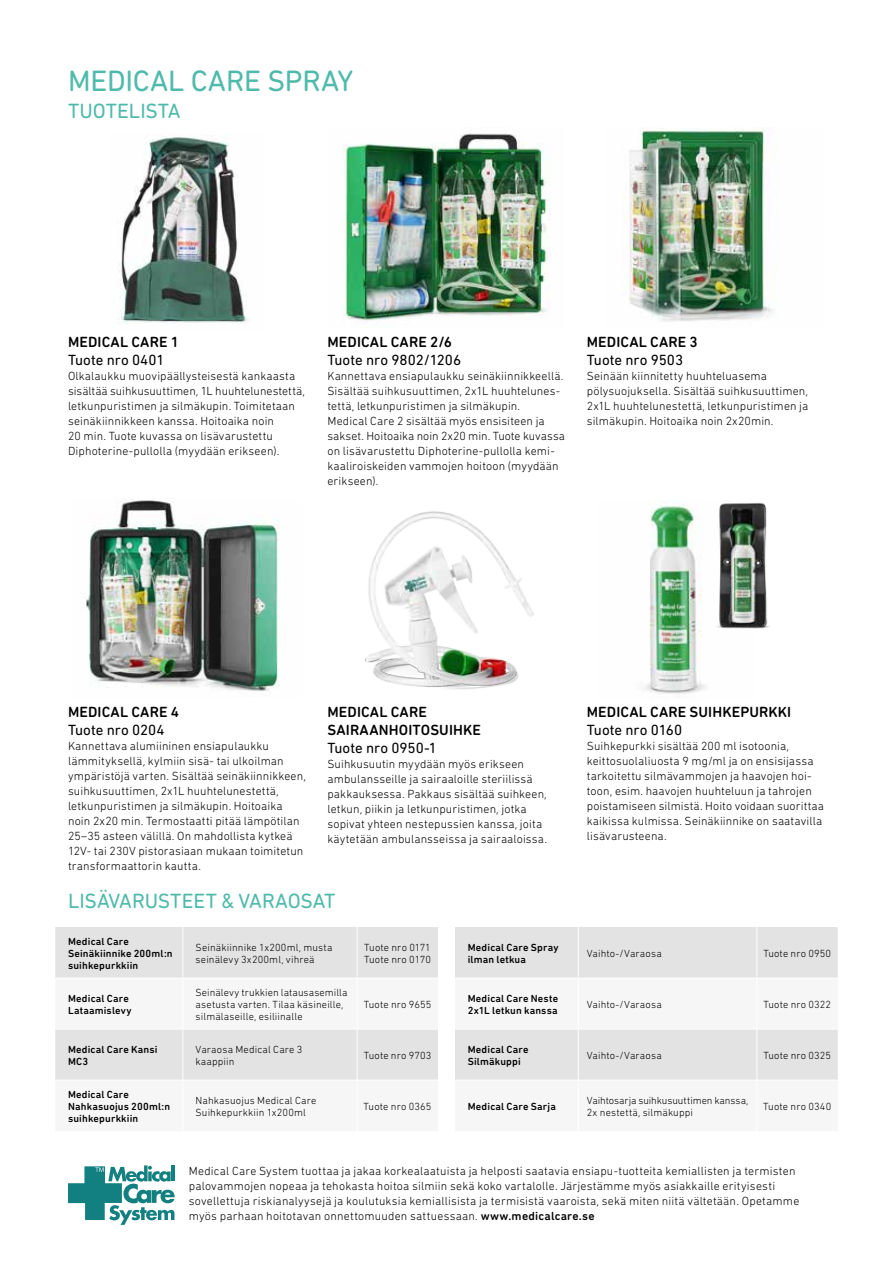
<style>
.page{position:relative;width:893px;height:1263px;background:#fff}
.page>*{position:absolute;margin:0;border:0;box-sizing:border-box;transform-origin:0 0}
.t1{font:30px "DIN Next Rounded LT Pro";letter-spacing:-.01em;color:#4fbaab}
.t2{font:21px "DIN Next Rounded LT Pro";letter-spacing:-.005em;color:#4fbaab}
.t3{font:500 15px/18px "DIN Next Rounded LT Pro";letter-spacing:.01em;color:#000}
.t4{font:15px "DIN Next Rounded LT Pro";color:#000}
.t5{font:300 12px/15px "DIN Next Rounded LT Pro";letter-spacing:.01em;color:#000}
.t6{font:300 10.5px/12px "DIN Next Rounded LT Pro";letter-spacing:.015em;color:#000}
.t7{font:500 10.5px/12px "DIN Next Rounded LT Pro";letter-spacing:.015em;color:#000}
.s1{font-weight:500}
</style>
<div class="page">
<img style="left:645px;top:500px;width:61px;height:194px">
<img style="left:717px;top:503px;width:53px;height:126px">
<img style="left:623px;top:128px;width:151px;height:194px">
<img style="left:343px;top:133px;width:208px;height:191px">
<img style="left:118px;top:136px;width:130px;height:188px">
<img style="left:364px;top:511px;width:170px;height:179px">
<img style="left:86px;top:499px;width:194px;height:192px">
<svg style="left:68px;top:1165px;width:107px;height:60px"></svg>
<div style="left:55px;top:927px;width:383px;height:51px;background:#e3e3e3"></div>
<div style="left:55px;top:1030px;width:383px;height:50px;background:#e3e3e3"></div>
<hr style="left:182px;top:927px;width:1px;height:51px;background:#fff">
<hr style="left:357px;top:927px;width:1px;height:51px;background:#fff">
<hr style="left:182px;top:1029px;width:1px;height:51px;background:#fff">
<hr style="left:357px;top:1029px;width:1px;height:51px;background:#fff">
<div style="left:455px;top:927px;width:383px;height:51px;background:#e3e3e3"></div>
<div style="left:455px;top:1030px;width:383px;height:50px;background:#e3e3e3"></div>
<hr style="left:578px;top:927px;width:1px;height:51px;background:#fff">
<hr style="left:756px;top:927px;width:1px;height:51px;background:#fff">
<hr style="left:578px;top:1029px;width:1px;height:51px;background:#fff">
<hr style="left:756px;top:1029px;width:1px;height:51px;background:#fff">
<h1 class="t1" style="left:68px;top:63px;width:287px">MEDICAL CARE SPRAY</h1>
<h2 class="t2" style="left:68px;top:98px;width:114px">TUOTELISTA</h2>
<p class="t3" style="left:68px;top:333px;width:113px">MEDICAL CARE 1</p>
<p class="t4" style="left:68px;top:351px;width:98px">Tuote nro 0401</p>
<p class="t5" style="left:68px;top:368px;width:238px">Olkalaukku muovipäällysteisestä kankaasta sisältää suihkusuuttimen, 1L huuhtelunestettä, letkunpuristimen ja silmäkupin. Toimitetaan seinäkiinnikkeen kanssa. Hoitoaika noin<br>20 min. Tuote kuvassa on lisävarustettu Diphoterine-pullolla (myydään erikseen).</p>
<p class="t3" style="left:327px;top:333px;width:126px">MEDICAL CARE 2/6</p>
<p class="t4" style="left:327px;top:351px;width:135px">Tuote nro 9802/1206</p>
<p class="t5" style="left:327px;top:368px;width:239px">Kannettava ensiapulaukku seinäkiinnikkeellä.<br>Sisältää suihkusuuttimen, 2x1L huuhtelunes&shy;tettä, letkunpuristimen ja silmäkupin.<br>Medical Care 2 sisältää myös ensisiteen ja sakset. Hoitoaika noin 2x20 min. Tuote kuvassa on lisävarustettu Diphoterine-pullolla kemi&shy;kaaliroiskeiden vammojen hoitoon (myydään erikseen).</p>
<p class="t3" style="left:587px;top:333px;width:113px">MEDICAL CARE 3</p>
<p class="t4" style="left:587px;top:351px;width:98px">Tuote nro 9503</p>
<p class="t5" style="left:587px;top:368px;width:223px">Seinään kiinnitetty huuhteluasema pölysuojuksella. Sisältää suihkusuuttimen, 2x1L huuhtelunestettä, letkunpuristimen ja silmäkupin. Hoitoaika noin 2x20min.</p>
<p class="t3" style="left:68px;top:703px;width:113px">MEDICAL CARE 4</p>
<p class="t4" style="left:68px;top:721px;width:98px">Tuote nro 0204</p>
<p class="t5" style="left:68px;top:738px;width:239px">Kannettava alumiininen ensiapulaukku lämmityksellä, kylmiin sisä- tai ulkoilman ympäristöjä varten. Sisältää seinäkiinnikkeen, suihkusuuttimen, 2x1L huuhtelunestettä, letkunpuristimen ja silmäkupin. Hoitoaika noin 2x20 min. Termostaatti pitää lämpötilan 25–35 asteen välillä. On mahdollista kytkeä 12V- tai 230V pistorasiaan mukaan toimitetun transformaattorin kautta.</p>
<p class="t3" style="left:327px;top:703px;width:155px">MEDICAL CARE<br>SAIRAANHOITOSUIHKE</p>
<p class="t4" style="left:327px;top:739px;width:111px">Tuote nro 0950-1</p>
<p class="t5" style="left:327px;top:756px;width:221px">Suihkusuutin myydään myös erikseen ambulansseille ja sairaaloille steriilissä pakkauksessa. Pakkaus sisältää suihkeen, letkun, piikin ja letkunpuristimen, jotka sopivat yhteen nestepussien kanssa, joita käytetään ambulansseissa ja sairaaloissa.</p>
<h2 class="t2" style="left:68px;top:888px;width:269px">LISÄVARUSTEET &amp; VARAOSAT</h2>
<p class="t3" style="left:587px;top:703px;width:206px">MEDICAL CARE SUIHKEPURKKI</p>
<p class="t4" style="left:587px;top:721px;width:97px">Tuote nro 0160</p>
<p class="t5" style="left:587px;top:738px;width:239px">Suihkepurkki sisältää 200 ml isotoonia, keittosuolaliuosta 9 mg/ml ja on ensisijassa tarkoitettu silmävammojen ja haavojen hoi&shy;toon, esim. haavojen huuhteluun ja tahrojen poistamiseen silmistä. Hoito voidaan suorittaa kaikissa kulmissa. Seinäkiinnike on saatavilla lisävarusteena.</p>
<p class="t7" style="left:68px;top:935px;width:106px">Medical Care<br>Seinäkiinnike 200ml:n suihkepurkkiin</p>
<p class="t6" style="left:196px;top:941px;width:138px">Seinäkiinnike 1x200ml, musta seinälevy 3x200ml, vihreä</p>
<p class="t6" style="left:364px;top:941px;width:68px">Tuote nro 0171<br>Tuote nro 0170</p>
<p class="t7" style="left:68px;top:992px;width:65px">Medical Care<br>Lataamislevy</p>
<p class="t6" style="left:196px;top:986px;width:153px">Seinälevy trukkien latausasemilla asetusta varten. Tilaa käsineille, silmälaseille, esiliinalle</p>
<p class="t6" style="left:364px;top:998px;width:69px">Tuote nro 9655</p>
<p class="t7" style="left:68px;top:1043px;width:91px">Medical Care Kansi<br>MC3</p>
<p class="t6" style="left:196px;top:1043px;width:108px">Varaosa Medical Care 3 kaappiin</p>
<p class="t6" style="left:364px;top:1049px;width:69px">Tuote nro 9703</p>
<p class="t7" style="left:68px;top:1088px;width:104px">Medical Care<br>Nahkasuojus 200ml:n suihkepurkkiin</p>
<p class="t6" style="left:196px;top:1094px;width:122px">Nahkasuojus Medical Care<br>Suihkepurkkiin 1x200ml</p>
<p class="t6" style="left:364px;top:1100px;width:69px">Tuote nro 0365</p>
<p class="t7" style="left:468px;top:941px;width:92px">Medical Care Spray ilman letkua</p>
<p class="t6" style="left:587px;top:947px;width:76px">Vaihto-/Varaosa</p>
<p class="t6" style="left:763px;top:947px;width:69px">Tuote nro 0950</p>
<p class="t7" style="left:468px;top:992px;width:92px">Medical Care Neste<br>2x1L letkun kanssa</p>
<p class="t6" style="left:587px;top:998px;width:76px">Vaihto-/Varaosa</p>
<p class="t6" style="left:763px;top:998px;width:69px">Tuote nro 0322</p>
<p class="t7" style="left:468px;top:1043px;width:62px">Medical Care<br>Silmäkuppi</p>
<p class="t6" style="left:587px;top:1049px;width:76px">Vaihto-/Varaosa</p>
<p class="t6" style="left:763px;top:1049px;width:69px">Tuote nro 0325</p>
<p class="t7" style="left:468px;top:1100px;width:90px">Medical Care Sarja</p>
<p class="t6" style="left:587px;top:1094px;width:163px">Vaihtosarja suihkusuuttimen kanssa,<br>2x nestettä, silmäkuppi</p>
<p class="t6" style="left:763px;top:1100px;width:70px">Tuote nro 0340</p>
<p class="t5" style="left:189px;top:1163px;width:612px">Medical Care System tuottaa ja jakaa korkealaatuista ja helposti saatavia ensiapu-tuotteita kemiallisten ja termisten palovammojen nopeaa ja tehokasta hoitoa silmiin sekä koko vartalolle. Järjestämme myös asiakkaille erityisesti sovellettuja riskianalyysejä ja koulutuksia kemiallisista ja termisistä vaaroista, sekä miten niitä vältetään. Opetamme myös parhaan hoitotavan onnettomuuden sattuessaan. <span class="s1">www.medicalcare.se</span></p>
</div>
